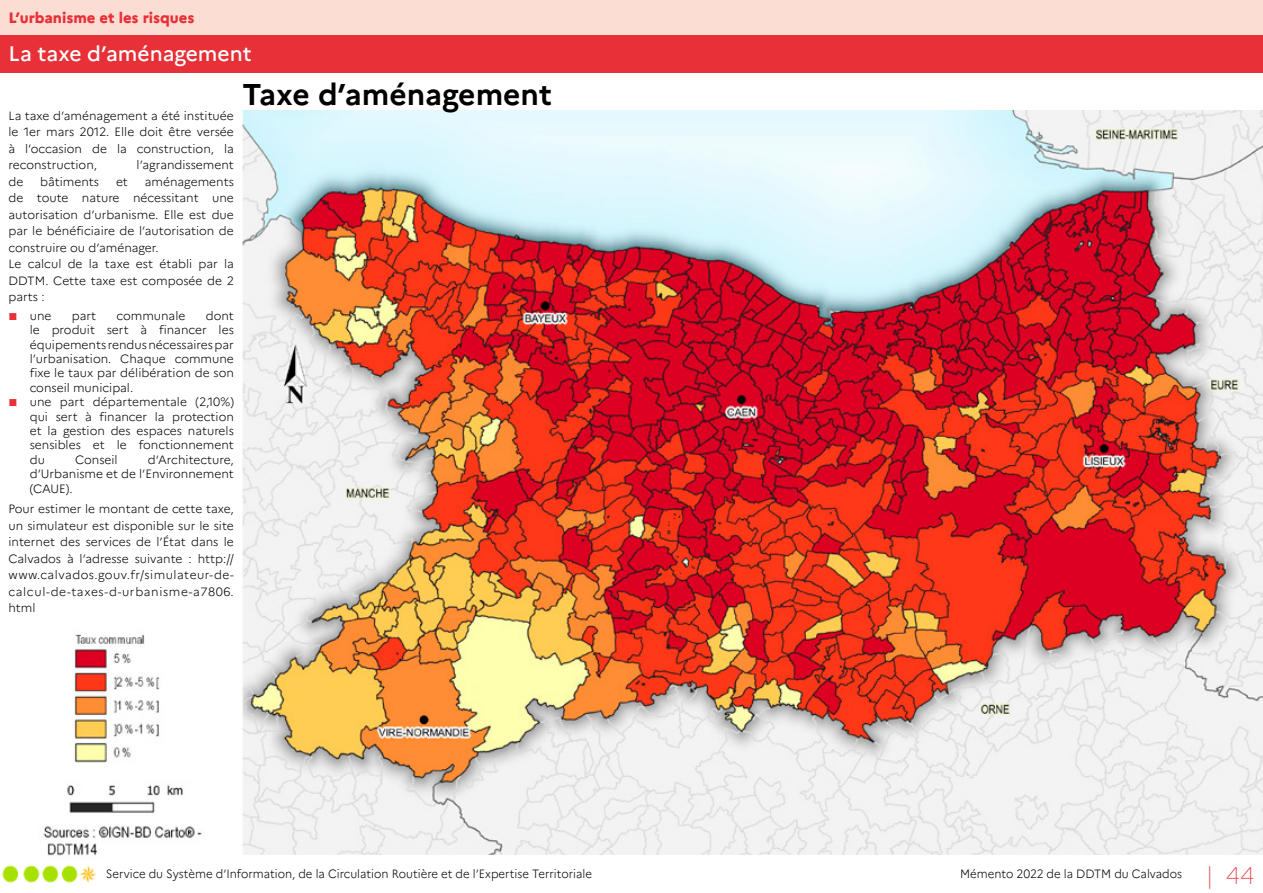
<style>
.page{position:relative;width:1263px;height:893px;background:#fff}
.page>*{position:absolute;margin:0;border:0;box-sizing:border-box;transform-origin:0 0}
.t1{font:700 30px "Marianne";color:#000}
.t2{font:100 24px "Marianne";color:#e73037}
.t3{font:500 21px "Marianne";color:#fff}
.t4{font:800 15px "Marianne";color:#e73037}
.t5{font:300 12px/16.5px "Marianne";color:#000;text-align:justify}
.t6{font:300 12px "Marianne";color:#000;scale:.95 1}
.s1{font-family:"Arial";font-weight:400;font-size:15px;color:#e73037}
</style>
<div class="page">
<div style="left:0;top:34px;width:1263px;height:38px;background:#e73037"></div>
<img style="left:242px;top:111px;width:1021px;height:744px">
<img style="left:43px;top:634px;width:159px;height:222px">
<div style="left:0;top:0;width:1263px;height:34px;background:#fcddd4"></div>
<img style="left:2px;top:865px;width:94px;height:18px">
<p class="t4" style="left:9px;top:8px;width:187px">L’urbanisme et les risques</p>
<h3 class="t3" style="left:9px;top:41px;width:245px">La taxe d’aménagement</h3>
<p class="t5" style="left:9px;top:107px;width:227px">La taxe d’aménagement a été instituée le 1er mars 2012. Elle doit être versée à l’occasion de la construction, la reconstruction,</p>
<p class="t5" style="left:137px;top:157px;width:99px">l’agrandissement</p>
<p class="t5" style="left:9px;top:173px;width:16px">de</p>
<p class="t5" style="left:40px;top:173px;width:60px">bâtiments</p>
<p class="t5" style="left:116px;top:173px;width:13px">et</p>
<p class="t5" style="left:9px;top:173px;width:227px;text-align:left;text-indent:136px">aménagements de toute nature nécessitant une autorisation d’urbanisme. Elle est due par le bénéficiaire de l’autorisation de construire ou d’aménager.<br>Le calcul de la taxe est établi par la<br>DDTM. Cette taxe est composée de 2 parts :</p>
<p class="t5" style="left:9px;top:307px;width:45px"><span class="s1">■</span> une</p>
<p class="t5" style="left:72px;top:307px;width:26px">part</p>
<p class="t5" style="left:117px;top:307px;width:70px">communale</p>
<p class="t5" style="left:30px;top:308px;width:206px;line-height:14.4px;text-indent:176px">dont le produit sert à financer les équipements rendus nécessaires par l’urbanisation. Chaque commune fixe le taux par délibération de son conseil municipal.</p>
<p class="t5" style="left:30px;top:395px;width:206px;line-height:14.4px;text-indent:-21px"><span class="s1">■</span> une part départementale (2,10%) qui sert à financer la protection et la gestion des espaces naturels sensibles et le fonctionnement du</p>
<p class="t5" style="left:30px;top:452px;width:206px;line-height:14.4px;text-indent:118px">d’Architecture, d’Urbanisme et de l’Environnement (CAUE).</p>
<p class="t5" style="left:8px;top:501px;width:227px">Pour estimer le montant de cette taxe, un simulateur est disponible sur le site internet des services de l’État dans le Calvados à l’adresse suivante : http:// www.calvados.gouv.fr/simulateur-de&shy;calcul-de-taxes-d-urbanisme-a7806. html</p>
<p class="t5" style="left:75px;top:451px;width:44px">Conseil</p>
<h1 class="t1" style="left:242px;top:76px;width:311px">Taxe d’aménagement</h1>
<p class="t6" style="left:106px;top:867px;width:513px">Service du Système d’Information, de la Circulation Routière et de l’Expertise Territoriale</p>
<h2 class="t2" style="left:1206px;top:860px;width:50px">| 44</h2>
<p class="t6" style="left:960px;top:867px;width:235px">Mémento 2022 de la DDTM du Calvados</p>
</div>
